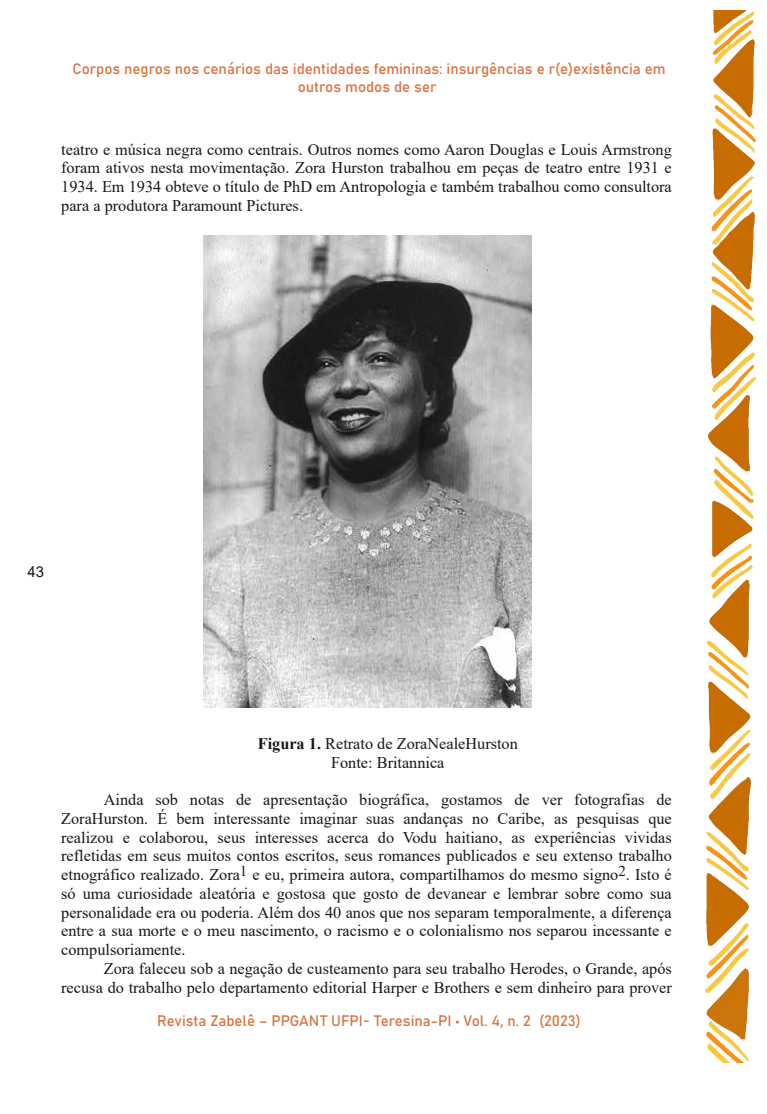
<style>
.page{position:relative;width:767px;height:1114px;background:#fff}
.page>*{position:absolute;margin:0;border:0;box-sizing:border-box;transform-origin:0 0}
.t1{font:16.25px/18.8px "Times New Roman";color:#181715;text-align:justify}
.t2{font:15px/18.8px "Bahnschrift";color:#d9713d;text-align:center}
.t3{font:15px "Arial";color:#181715}
.s1{font-weight:700}
</style>
<div class="page">
<img style="left:705px;top:10px;width:50px;height:1052px">
<img style="left:204px;top:235px;width:327px;height:472px">
<p class="t2" style="left:72px;top:60px;width:594px">Corpos negros nos cenários das identidades femininas: insurgências e r(e)existência em outros modos de ser</p>
<p class="t1" style="left:61px;top:140px;width:612px">teatro e música negra como centrais. Outros nomes como Aaron Douglas e Louis Armstrong foram ativos nesta movimentação. Zora Hurston trabalhou em peças de teatro entre 1931 e 1934. Em 1934 obteve o título de PhD em Antropologia e também trabalhou como consultora para a produtora Paramount Pictures.</p>
<p class="t3" style="left:27px;top:563px;width:18px">43</p>
<p class="t1" style="left:258px;top:734px;width:261px;text-align:center"><span class="s1">Figura 1.</span> Retrato de ZoraNealeHurston<br>Fonte: Britannica</p>
<p class="t1" style="left:61px;top:790px;width:612px;text-indent:43px">Ainda sob notas de apresentação biográfica, gostamos de ver fotografias de ZoraHurston. É bem interessante imaginar suas andanças no Caribe, as pesquisas que realizou e colaborou, seus interesses acerca do Vodu haitiano, as experiências vividas refletidas em seus muitos contos escritos, seus romances publicados e seu extenso trabalho etnográfico realizado. Zora<sup>1</sup> e eu, primeira autora, compartilhamos do mesmo signo<sup>2</sup>. Isto é só uma curiosidade aleatória e gostosa que gosto de devanear e lembrar sobre como sua personalidade era ou poderia. Além dos 40 anos que nos separam temporalmente, a diferença entre a sua morte e o meu nascimento, o racismo e o colonialismo nos separou incessante e compulsoriamente.</p>
<p class="t1" style="left:61px;top:959px;width:612px;text-align:right">Zora faleceu sob a negação de custeamento para seu trabalho Herodes, o Grande, após recusa do trabalho pelo departamento editorial Harper e Brothers e sem dinheiro para prover</p>
<p class="t2" style="left:157px;top:1012px;width:425px">Revista Zabelê – PPGANT UFPI- Teresina-PI • Vol. 4, n. 2 (2023)</p>
</div>
